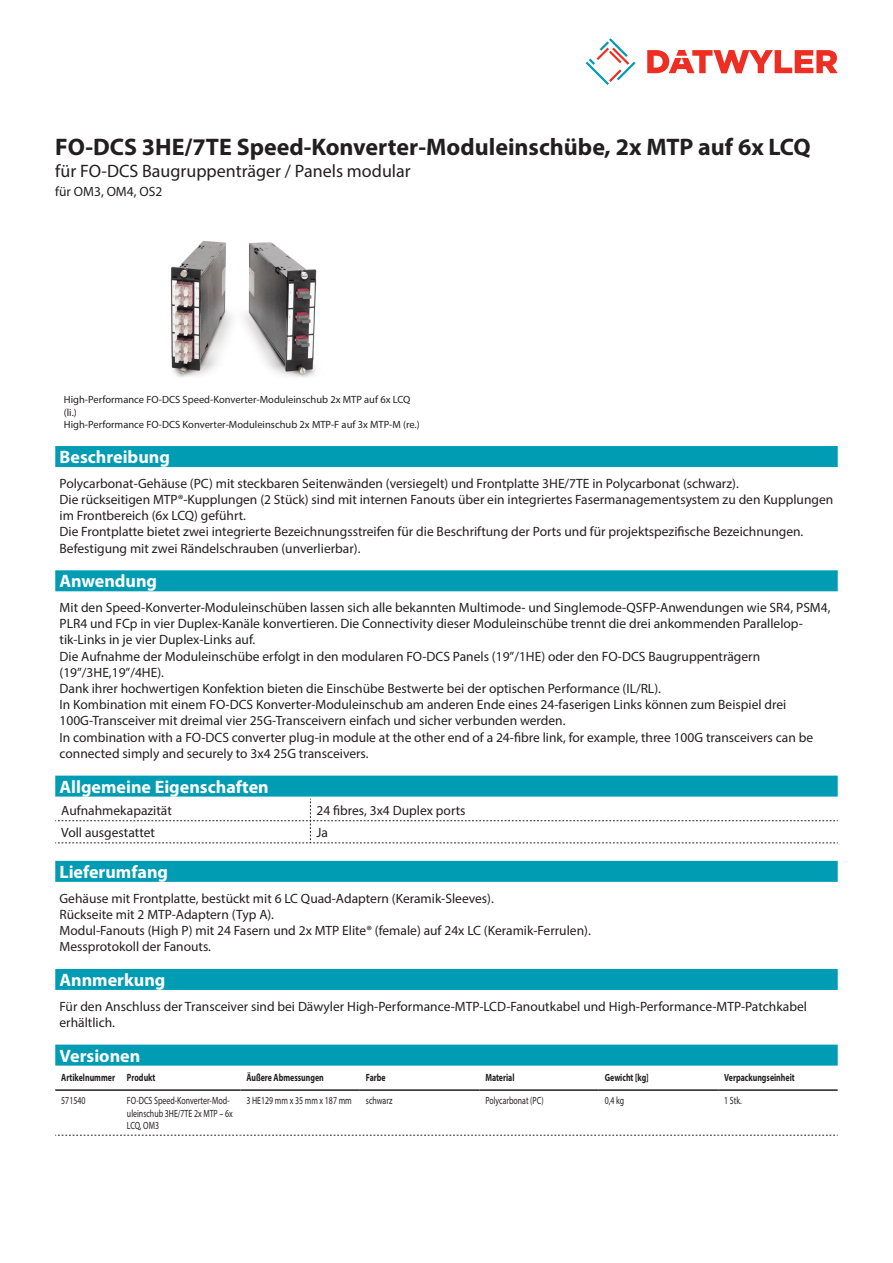
<style>
.page{position:relative;width:893px;height:1263px;background:#fff}
.page>*{position:absolute;margin:0;border:0;box-sizing:border-box;transform-origin:0 0}
.Product_Head{font:700 24px "Myriad Pro";color:#231f20}
.Standard_Head_Proper{font:700 18px "Myriad Pro";color:#fff}
.SubHead{font:18px "Myriad Pro";color:#231f20}
.Standard_text{font:13.5px/16.2px "Myriad Pro";color:#231f20}
.myriad_light_propert{font:13.5px "Myriad Pro";color:#231f20}
.imagetext{font:10.5px/12.6px "Myriad Pro";color:#231f20}
.myriadlight{font:10.5px/12.6px "Myriad Pro";color:#231f20;scale:.75 1}
.myriadbold{font:700 10.5px "Myriad Pro";color:#231f20;scale:.75 1}
</style>
<div class="page">
<svg style="left:586px;top:38px;width:49px;height:47px"></svg>
<svg style="left:647px;top:50px;width:191px;height:23px"></svg>
<div style="left:55px;top:969px;width:783px;height:21px;background:#009cb3"></div>
<img style="left:170px;top:240px;width:147px;height:138px">
<div style="left:55px;top:1044px;width:783px;height:21px;background:#009cb3"></div>
<hr style="left:55px;top:1089px;width:66px;height:2px;background:#231f20">
<hr style="left:121px;top:1089px;width:119px;height:2px;background:#231f20">
<hr style="left:240px;top:1089px;width:120px;height:2px;background:#231f20">
<hr style="left:360px;top:1089px;width:119px;height:2px;background:#231f20">
<hr style="left:479px;top:1089px;width:120px;height:2px;background:#231f20">
<hr style="left:599px;top:1089px;width:119px;height:2px;background:#231f20">
<hr style="left:718px;top:1089px;width:120px;height:2px;background:#231f20">
<svg style="left:55px;top:1135px;width:783px;height:1px"></svg>
<div style="left:55px;top:446px;width:783px;height:21px;background:#009cb3"></div>
<div style="left:55px;top:861px;width:783px;height:21px;background:#009cb3"></div>
<div style="left:55px;top:570px;width:783px;height:21px;background:#009cb3"></div>
<div style="left:55px;top:776px;width:783px;height:21px;background:#009cb3"></div>
<svg style="left:55px;top:799px;width:783px;height:45px"></svg>
<p class="Product_Head" style="left:55px;top:131px;width:757px">FO-DCS 3HE/7TE Speed-Konverter-Moduleinschübe, 2x MTP auf 6x LCQ</p>
<p class="SubHead" style="left:55px;top:160px;width:357px">für FO-DCS Baugruppenträger / Panels modular</p>
<p class="Standard_text" style="left:55px;top:183px;width:109px">für OM3, OM4, OS2</p>
<p class="imagetext" style="left:64px;top:393px;width:357px">High-Performance FO-DCS Speed-Konverter-Moduleinschub 2x MTP auf 6x LCQ (li.)<br>High-Performance FO-DCS Konverter-Moduleinschub 2x MTP-F auf 3x MTP-M (re.)</p>
<p class="Standard_Head_Proper" style="left:60px;top:445px;width:112px">Beschreibung</p>
<p class="Standard_text" style="left:60px;top:475px;width:775px">Polycarbonat-Gehäuse (PC) mit steckbaren Seitenwänden (versiegelt) und Frontplatte 3HE/7TE in Polycarbonat (schwarz).<br>Die rückseitigen MTP®-Kupplungen (2 Stück) sind mit internen Fanouts über ein integriertes Fasermanagementsystem zu den Kupplungen im Frontbereich (6x LCQ) geführt.<br>Die Frontplatte bietet zwei integrierte Bezeichnungsstreifen für die Beschriftung der Ports und für projektspezifische Bezeichnungen.<br>Befestigung mit zwei Rändelschrauben (unverlierbar).</p>
<p class="Standard_Head_Proper" style="left:60px;top:569px;width:99px">Anwendung</p>
<p class="Standard_text" style="left:60px;top:599px;width:772px">Mit den Speed-Konverter-Moduleinschüben lassen sich alle bekannten Multimode- und Singlemode-QSFP-Anwendungen wie SR4, PSM4, PLR4 und FCp in vier Duplex-Kanäle konvertieren. Die Connectivity dieser Moduleinschübe trennt die drei ankommenden Parallelop&shy;tik-Links in je vier Duplex-Links auf.<br>Die Aufnahme der Moduleinschübe erfolgt in den modularen FO-DCS Panels (19”/1HE) oder den FO-DCS Baugruppenträgern (19”/3HE,19”/4HE).<br>Dank ihrer hochwertigen Konfektion bieten die Einschübe Bestwerte bei der optischen Performance (IL/RL).<br>In Kombination mit einem FO-DCS Konverter-Moduleinschub am anderen Ende eines 24-faserigen Links können zum Beispiel drei 100G-Transceiver mit dreimal vier 25G-Transceivern einfach und sicher verbunden werden.<br>In combination with a FO-DCS converter plug-in module at the other end of a 24-fibre link, for example, three 100G transceivers can be connected simply and securely to 3x4 25G transceivers.</p>
<p class="Standard_Head_Proper" style="left:60px;top:775px;width:211px">Allgemeine Eigenschaften</p>
<p class="myriad_light_propert" style="left:61px;top:802px;width:112px">Aufnahmekapazität</p>
<p class="myriad_light_propert" style="left:316px;top:802px;width:151px">24 fibres, 3x4 Duplex ports</p>
<p class="myriad_light_propert" style="left:61px;top:824px;width:95px">Voll ausgestattet</p>
<p class="myriad_light_propert" style="left:316px;top:824px;width:13px">Ja</p>
<p class="Standard_Head_Proper" style="left:60px;top:860px;width:110px">Lieferumfang</p>
<p class="Standard_text" style="left:60px;top:890px;width:533px">Gehäuse mit Frontplatte, bestückt mit 6 LC Quad-Adaptern (Keramik-Sleeves).<br>Rückseite mit 2 MTP-Adaptern (Typ A).<br>Modul-Fanouts (High P) mit 24 Fasern und 2x MTP Elite® (female) auf 24x LC (Keramik-Ferrulen).<br>Messprotokoll der Fanouts.</p>
<p class="Standard_Head_Proper" style="left:60px;top:968px;width:107px">Annmerkung</p>
<p class="Standard_text" style="left:60px;top:998px;width:749px">Für den Anschluss der Transceiver sind bei Däwyler High-Performance-MTP-LCD-Fanoutkabel und High-Performance-MTP-Patchkabel erhältlich.</p>
<p class="Standard_Head_Proper" style="left:60px;top:1044px;width:82px">Versionen</p>
<p class="myriadbold" style="left:61px;top:1071px;width:73px">Artikelnummer</p>
<p class="myriadbold" style="left:127px;top:1071px;width:39px">Produkt</p>
<p class="myriadbold" style="left:246px;top:1071px;width:105px">Äußere Abmessungen</p>
<p class="myriadbold" style="left:366px;top:1071px;width:28px">Farbe</p>
<p class="myriadbold" style="left:485px;top:1071px;width:41px">Material</p>
<p class="myriadbold" style="left:605px;top:1071px;width:60px">Gewicht [kg]</p>
<p class="myriadbold" style="left:724px;top:1071px;width:95px">Verpackungseinheit</p>
<p class="myriadlight" style="left:61px;top:1094px;width:34px">571540</p>
<p class="myriadlight" style="left:127px;top:1094px;width:143px">FO-DCS Speed-Konverter-Mod&shy;uleinschub 3HE/7TE 2x MTP – 6x<br>LCQ, OM3</p>
<p class="myriadlight" style="left:246px;top:1094px;width:142px">3 HE129 mm x 35 mm x 187 mm</p>
<p class="myriadlight" style="left:366px;top:1094px;width:37px">schwarz</p>
<p class="myriadlight" style="left:485px;top:1094px;width:79px">Polycarbonat (PC)</p>
<p class="myriadlight" style="left:605px;top:1094px;width:27px">0,4 kg</p>
<p class="myriadlight" style="left:724px;top:1094px;width:25px">1 Stk.</p>
</div>
